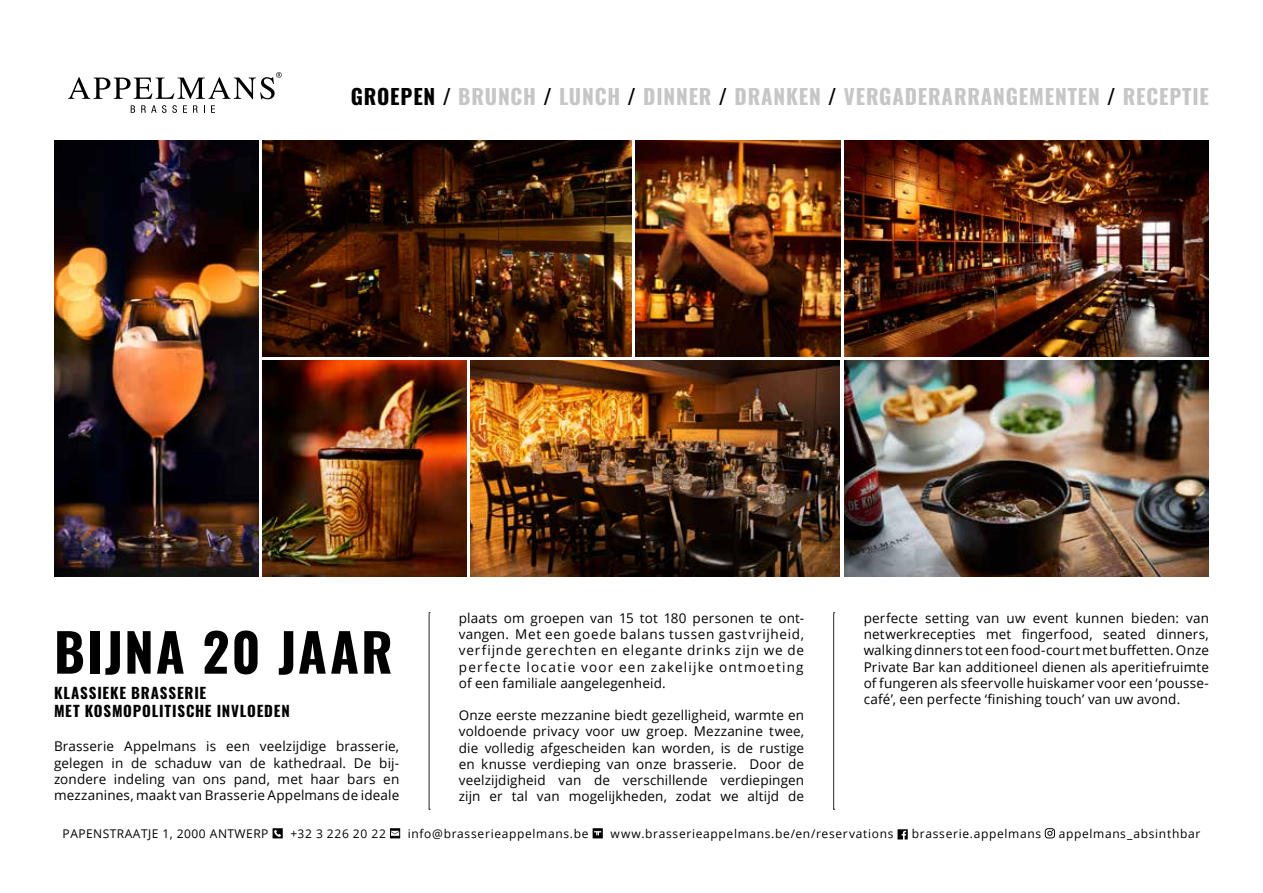
<style>
.page{position:relative;width:1263px;height:893px;background:#fff}
.page>*{position:absolute;margin:0;border:0;box-sizing:border-box;transform-origin:0 0}
.t1{font:700 52.5px "Oswald";letter-spacing:.04em;color:#000}
.t2{font:700 21px "Oswald";letter-spacing:.04em;color:#c6c6c6}
.t3{font:700 15px/18px "Oswald";letter-spacing:.055em;color:#000}
.t4{font:13.5px/16.2px "Open Sans";letter-spacing:.01em;color:#000;text-align:justify}
.t5{font:12px "Open Sans";letter-spacing:.055em;color:#000}
.s1{color:#000}
</style>
<div class="page">
<svg style="left:273px;top:828px;width:10px;height:10px"></svg>
<svg style="left:390px;top:828px;width:10px;height:10px"></svg>
<svg style="left:593px;top:828px;width:10px;height:10px"></svg>
<svg style="left:897px;top:829px;width:11px;height:10px"></svg>
<svg style="left:1045px;top:828px;width:10px;height:10px"></svg>
<img style="left:54px;top:140px;width:204px;height:436px">
<img style="left:636px;top:140px;width:204px;height:216px">
<img style="left:844px;top:360px;width:365px;height:216px">
<img style="left:263px;top:360px;width:204px;height:216px">
<img style="left:844px;top:140px;width:365px;height:216px">
<img style="left:263px;top:140px;width:369px;height:216px">
<img style="left:471px;top:360px;width:369px;height:216px">
<svg style="left:429px;top:612px;width:1px;height:198px"></svg>
<svg style="left:833px;top:612px;width:2px;height:198px"></svg>
<svg style="left:68px;top:72px;width:214px;height:27px"></svg>
<svg style="left:131px;top:105px;width:4px;height:8px"></svg>
<svg style="left:141px;top:105px;width:36px;height:8px"></svg>
<svg style="left:183px;top:105px;width:4px;height:8px"></svg>
<svg style="left:193px;top:105px;width:5px;height:8px"></svg>
<svg style="left:211px;top:105px;width:4px;height:8px"></svg>
<h2 class="t2" style="left:351px;top:85px;width:860px"><span class="s1">GROEPEN /</span> BRUNCH <span class="s1">/</span> LUNCH <span class="s1">/</span> DINNER <span class="s1">/</span> DRANKEN <span class="s1">/</span> VERGADERARRANGEMENTEN <span class="s1">/</span> RECEPTIE</h2>
<h1 class="t1" style="left:54px;top:625px;width:340px">BIJNA 20 JAAR</h1>
<p class="t3" style="left:54px;top:685px;width:237px">KLASSIEKE BRASSERIE<br>MET KOSMOPOLITISCHE INVLOEDEN</p>
<p class="t4" style="left:54px;top:738px;width:347px">Brasserie Appelmans is een veelzijdige brasserie, gelegen in de schaduw van de kathedraal. De bij&shy;zondere indeling van ons pand, met haar bars en mezzanines, maakt van Brasserie Appelmans de ideale</p>
<p class="t4" style="left:459px;top:610px;width:347px">plaats om groepen van 15 tot 180 personen te ont&shy;vangen. Met een goede balans tussen gastvrijheid, verfijnde gerechten en elegante drinks zijn we de perfecte locatie voor een zakelijke ontmoeting of een familiale aangelegenheid.</p>
<p class="t4" style="left:459px;top:707px;width:347px">Onze eerste mezzanine biedt gezelligheid, warmte en voldoende privacy voor uw groep. Mezzanine twee, die volledig afgescheiden kan worden, is de rustige en knusse verdieping van onze brasserie. Door de veelzijdigheid van de verschillende verdiepingen zijn er tal van mogelijkheden, zodat we altijd de</p>
<p class="t4" style="left:864px;top:610px;width:347px">perfecte setting van uw event kunnen bieden: van netwerkrecepties met fingerfood, seated dinners, walking dinners tot een food-court met buffetten. Onze Private Bar kan additioneel dienen als aperitiefruimte of fungeren als sfeervolle huiskamer voor een ‘pousse&shy;café’, een perfecte ‘finishing touch’ van uw avond.</p>
<p class="t5" style="left:63px;top:826px;width:207px">PAPENSTRAATJE 1, 2000 ANTWERP</p>
<p class="t5" style="left:290px;top:826px;width:97px">+32 3 226 20 22</p>
<p class="t5" style="left:408px;top:826px;width:182px">info@brasserieappelmans.be</p>
<p class="t5" style="left:610px;top:826px;width:284px">www.brasserieappelmans.be/en/reservations</p>
<p class="t5" style="left:912px;top:826px;width:131px">brasserie.appelmans</p>
<p class="t5" style="left:1059px;top:826px;width:143px">appelmans_absinthbar</p>
</div>
